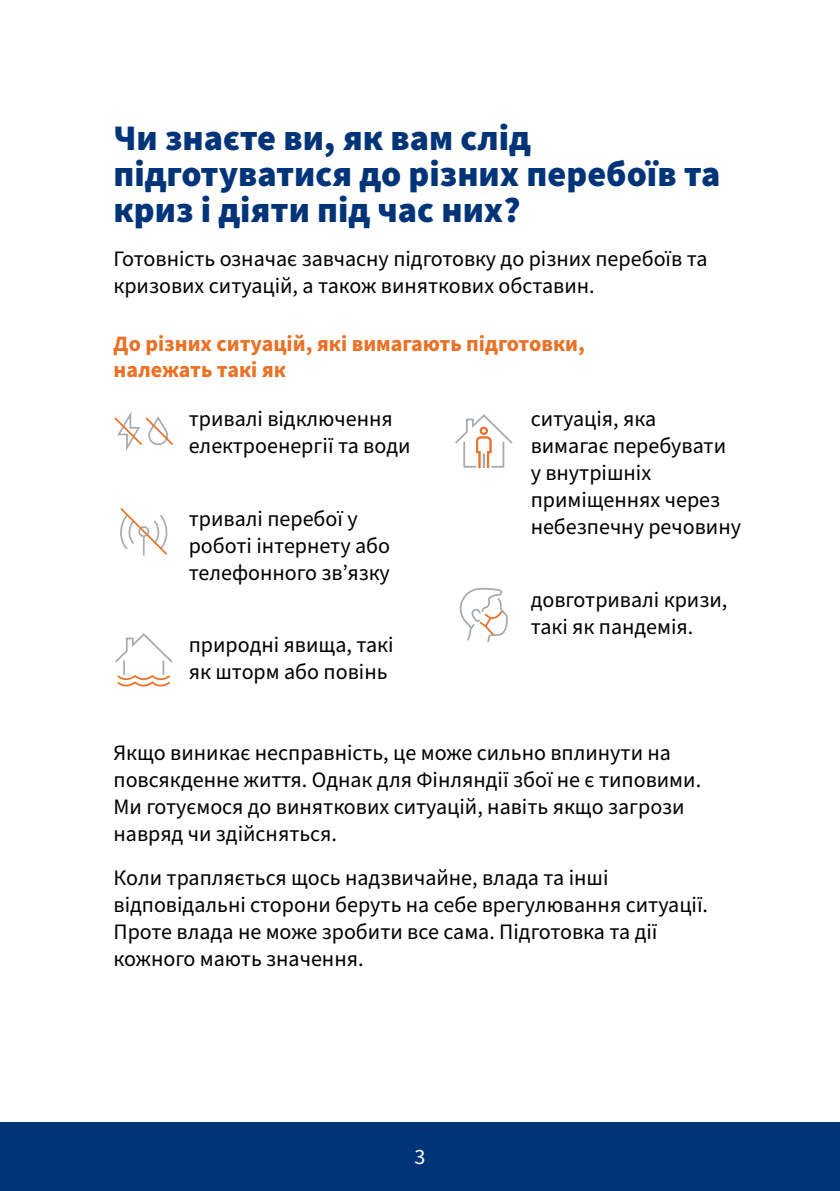
<style>
.page{position:relative;width:840px;height:1191px;background:#fff}
.page>*{position:absolute;margin:0;border:0;box-sizing:border-box;transform-origin:0 0}
.otsikko_h1{font:900 36px/36px "Source Sans Pro";color:#003479}
.leipis_p{font:22px/27px "Source Sans Pro";color:#000}
.ikonilistaus_p{font:22px/27px "Source Sans Pro";color:#000}
.listan_otsikko_h2{font:700 22px/26px "Source Sans Pro";color:#ea7125}
.t1{font:22px "Source Sans Pro";color:#fff}
</style>
<div class="page">
<svg style="left:459px;top:587px;width:49px;height:56px"></svg>
<svg style="left:455px;top:414px;width:58px;height:54px"></svg>
<svg style="left:115px;top:633px;width:58px;height:54px"></svg>
<svg style="left:120px;top:508px;width:48px;height:48px"></svg>
<svg style="left:114px;top:412px;width:59px;height:39px"></svg>
<div style="left:0;top:1123px;width:839px;height:68px;background:#003479"></div>
<h1 class="otsikko_h1" style="left:113px;top:121px;width:608px">Чи знаєте ви, як вам слід підготуватися до різних перебоїв та криз і діяти під час них?</h1>
<p class="leipis_p" style="left:113px;top:246px;width:595px">Готовність означає завчасну підготовку до різних перебоїв та кризових ситуацій, а також виняткових обставин.</p>
<h2 class="listan_otsikko_h2" style="left:113px;top:331px;width:472px">До різних ситуацій, які вимагають підготовки, належать такі як</h2>
<p class="ikonilistaus_p" style="left:189px;top:406px;width:223px">тривалі відключення електроенергії та води</p>
<p class="ikonilistaus_p" style="left:530px;top:406px;width:212px">ситуація, яка<br>вимагає перебувати у внутрішніх приміщеннях через небезпечну речовину</p>
<p class="ikonilistaus_p" style="left:189px;top:505px;width:203px">тривалі перебої у роботі інтернету або телефонного зв’язку</p>
<p class="ikonilistaus_p" style="left:189px;top:632px;width:206px">природні явища, такі як шторм або повінь</p>
<p class="ikonilistaus_p" style="left:530px;top:586px;width:198px">довготривалі кризи, такі як пандемія.</p>
<p class="leipis_p" style="left:113px;top:740px;width:588px">Якщо виникає несправність, це може сильно вплинути на повсякденне життя. Однак для Фінляндії збої не є типовими.<br>Ми готуємося до виняткових ситуацій, навіть якщо загрози навряд чи здійсняться.</p>
<p class="leipis_p" style="left:113px;top:865px;width:595px">Коли трапляється щось надзвичайне, влада та інші відповідальні сторони беруть на себе врегулювання ситуації.<br>Проте влада не може зробити все сама. Підготовка та дії кожного мають значення.</p>
<p class="t1" style="left:414px;top:1141px;width:12px">3</p>
</div>
